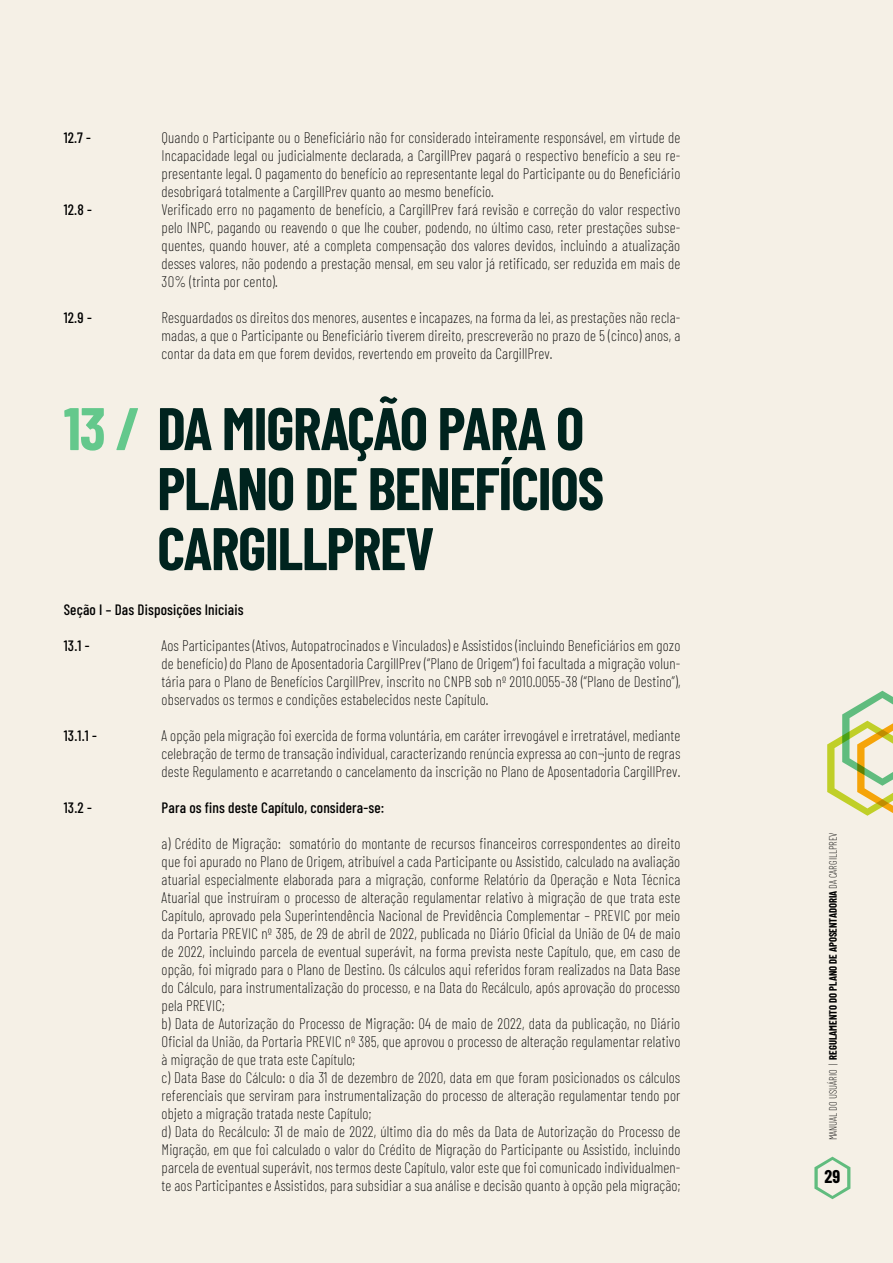
<style>
.page{position:relative;width:893px;height:1263px;background:#f5f0e6}
.page>*{position:absolute;margin:0;border:0;box-sizing:border-box;transform-origin:0 0}
.t1{font:700 60px/60px "Barlow Condensed";letter-spacing:-.02em;color:#00231e}
.t2{font:700 18px "Barlow Condensed";color:#000}
.t3{font:200 15px/18px "Barlow Condensed";letter-spacing:.01em;color:#000;text-align:justify}
.t4{font:500 15px "Barlow Condensed";letter-spacing:.01em;color:#000}
.t5{font:700 10.5px "Barlow Condensed";color:#000}
.s1{color:#64c88c}
.s2{font-weight:200}
</style>
<div class="page">
<svg style="left:814px;top:1157px;width:36px;height:42px"></svg>
<svg style="left:827px;top:691px;width:66px;height:125px"></svg>
<p class="t4" style="left:64px;top:126px;width:29px">12.7 -</p>
<p class="t3" style="left:162px;top:127px;width:520px">Quando o Participante ou o Beneficiário não for considerado inteiramente responsável, em virtude de Incapacidade legal ou judicialmente declarada, a CargillPrev pagará o respectivo benefício a seu re&shy;presentante legal. O pagamento do benefício ao representante legal do Participante ou do Beneficiário desobrigará totalmente a CargillPrev quanto ao mesmo benefício.</p>
<p class="t4" style="left:64px;top:198px;width:30px">12.8 -</p>
<p class="t3" style="left:162px;top:199px;width:520px">Verificado erro no pagamento de benefício, a CargillPrev fará revisão e correção do valor respectivo pelo INPC, pagando ou reavendo o que lhe couber, podendo, no último caso, reter prestações subse&shy;quentes, quando houver, até a completa compensação dos valores devidos, incluindo a atualização desses valores, não podendo a prestação mensal, em seu valor já retificado, ser reduzida em mais de 30% (trinta por cento).</p>
<p class="t4" style="left:64px;top:306px;width:30px">12.9 -</p>
<p class="t3" style="left:162px;top:307px;width:520px">Resguardados os direitos dos menores, ausentes e incapazes, na forma da lei, as prestações não recla&shy;madas, a que o Participante ou Beneficiário tiverem direito, prescreverão no prazo de 5 (cinco) anos, a contar da data em que forem devidos, revertendo em proveito da CargillPrev.</p>
<h1 class="t1" style="left:157px;top:395px;width:448px;text-indent:-94px"><span class="s1">13 /</span> DA MIGRAÇÃO PARA O<br>PLANO DE BENEFÍCIOS<br>CARGILLPREV</h1>
<p class="t4" style="left:64px;top:599px;width:181px">Seção I – Das Disposições Iniciais</p>
<p class="t4" style="left:64px;top:635px;width:27px">13.1 -</p>
<p class="t3" style="left:162px;top:636px;width:520px">Aos Participantes (Ativos, Autopatrocinados e Vinculados) e Assistidos (incluindo Beneficiários em gozo de benefício) do Plano de Aposentadoria CargillPrev (“Plano de Origem”) foi facultada a migração volun&shy;tária para o Plano de Benefícios CargillPrev, inscrito no CNPB sob nº 2010.0055-38 (“Plano de Destino”), observados os termos e condições estabelecidos neste Capítulo.</p>
<p class="t4" style="left:64px;top:725px;width:35px">13.1.1 -</p>
<p class="t3" style="left:162px;top:726px;width:520px">A opção pela migração foi exercida de forma voluntária, em caráter irrevogável e irretratável, mediante celebração de termo de transação individual, caracterizando renúncia expressa ao con¬junto de regras deste Regulamento e acarretando o cancelamento da inscrição no Plano de Aposentadoria CargillPrev.</p>
<p class="t4" style="left:64px;top:797px;width:30px">13.2 -</p>
<p class="t4" style="left:162px;top:797px;width:224px">Para os fins deste Capítulo, considera-se:</p>
<p class="t3" style="left:162px;top:834px;width:520px;text-align:left">a) Crédito de Migração: somatório do montante de recursos financeiros correspondentes ao direito que foi apurado no Plano de Origem, atribuível a cada Participante ou Assistido, calculado na avaliação atuarial especialmente elaborada para a migração, conforme Relatório da Operação e Nota Técnica Atuarial que instruíram o processo de alteração regulamentar relativo à migração de que trata este Capítulo, aprovado pela Superintendência Nacional de Previdência Complementar – PREVIC por meio da Portaria PREVIC nº 385, de 29 de abril de 2022, publicada no Diário Oficial da União de 04 de maio de 2022, incluindo parcela de eventual superávit, na forma prevista neste Capítulo, que, em caso de opção, foi migrado para o Plano de Destino. Os cálculos aqui referidos foram realizados na Data Base do Cálculo, para instrumentalização do processo, e na Data do Recálculo, após aprovação do processo pela PREVIC;<br>b) Data de Autorização do Processo de Migração: 04 de maio de 2022, data da publicação, no Diário Oficial da União, da Portaria PREVIC nº 385, que aprovou o processo de alteração regulamentar relativo à migração de que trata este Capítulo;<br>c) Data Base do Cálculo: o dia 31 de dezembro de 2020, data em que foram posicionados os cálculos referenciais que serviram para instrumentalização do processo de alteração regulamentar tendo por objeto a migração tratada neste Capítulo;<br>d) Data do Recálculo: 31 de maio de 2022, último dia do mês da Data de Autorização do Processo de Migração, em que foi calculado o valor do Crédito de Migração do Participante ou Assistido, incluindo parcela de eventual superávit, nos termos deste Capítulo, valor este que foi comunicado individualmen&shy;te aos Participantes e Assistidos, para subsidiar a sua análise e decisão quanto à opção pela migração;</p>
<p class="t5" style="left:825px;top:1140px;width:309px;rotate:-90deg"><span class="s2">MANUAL DO USUÁRIO |</span> REGULAMENTO DO PLANO DE APOSENTADORIA <span class="s2">DA CARGILLPREV</span></p>
<p class="t2" style="left:825px;top:1164px;width:17px">29</p>
</div>
